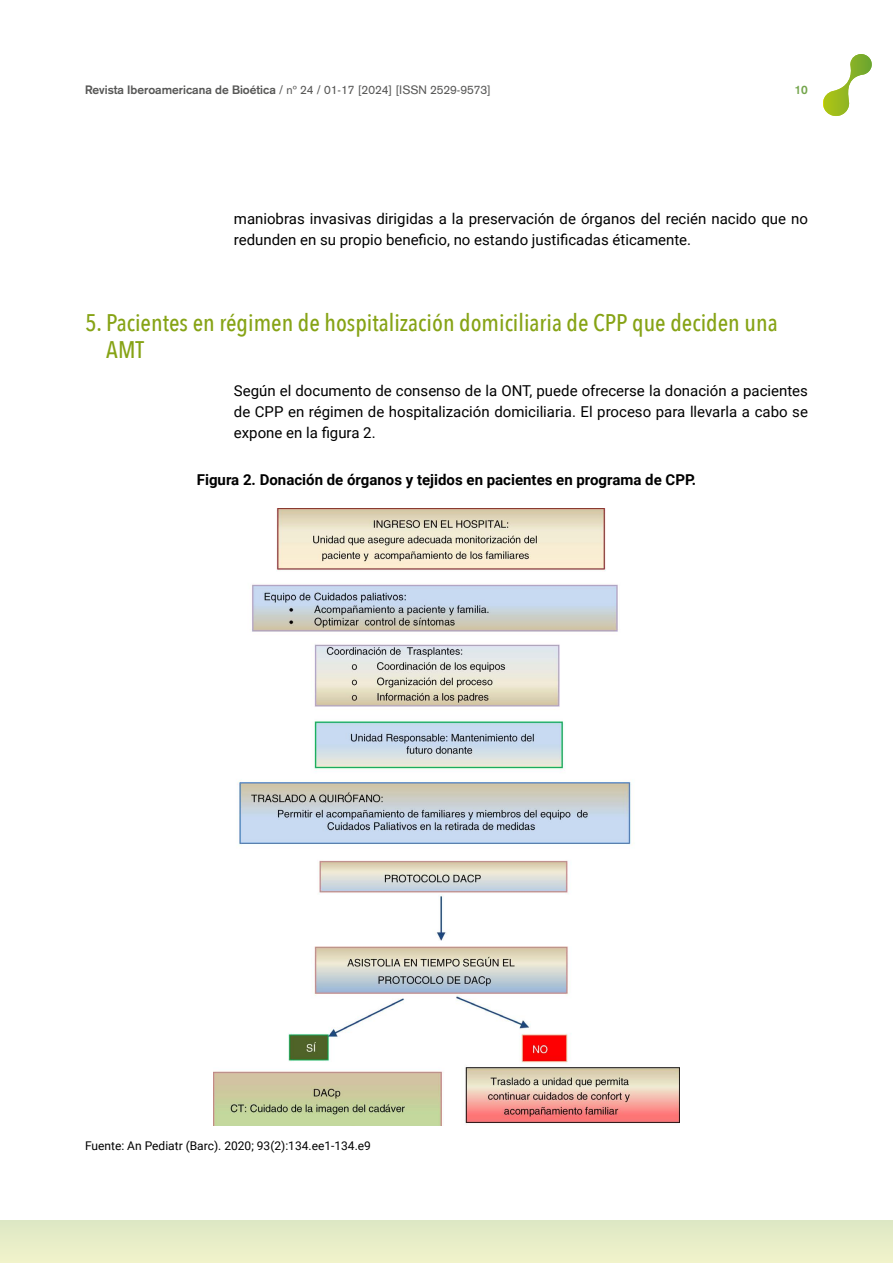
<style>
.page{position:relative;width:893px;height:1263px;background:#fff}
.page>*{position:absolute;margin:0;border:0;box-sizing:border-box;transform-origin:0 0}
.t1{font:500 24px/27px "Avenir Next Condensed";color:#86a315}
.t2{font:15px/21px "Roboto";color:#000}
.t3{font:700 15px "Roboto";color:#000}
.t4{font:12px "Akzidenz Grotesk";color:#575756}
.t5{font:12px "Roboto";color:#000}
.t6{font:700 12px "Akzidenz Grotesk";color:#74a54c}
.s1{font-weight:700}
</style>
<div class="page">
<div style="left:0;top:1220px;width:893px;height:43px;background:#e7edc8"></div>
<svg style="left:823px;top:54px;width:49px;height:62px"></svg>
<img style="left:214px;top:509px;width:465px;height:616px">
<p class="t4" style="left:85px;top:83px;width:407px"><span class="s1">Revista Iberoamericana de Bioética</span> / nº 24 / 01-17 [2024] [ISSN 2529-9573]</p>
<p class="t6" style="left:795px;top:83px;width:15px">10</p>
<p class="t2" style="left:234px;top:207px;width:576px">maniobras invasivas dirigidas a la preservación de órganos del recién nacido que no redunden en su propio beneficio, no estando justificadas éticamente.</p>
<h1 class="t1" style="left:106px;top:309px;width:673px;text-indent:-21px">5. Pacientes en régimen de hospitalización domiciliaria de CPP que deciden una<br>AMT</h1>
<p class="t2" style="left:234px;top:380px;width:576px;text-align:justify">Según el documento de consenso de la ONT, puede ofrecerse la donación a pacientes de CPP en régimen de hospitalización domiciliaria. El proceso para llevarla a cabo se expone en la figura 2.</p>
<p class="t3" style="left:197px;top:469px;width:501px">Figura 2. Donación de órganos y tejidos en pacientes en programa de CPP.</p>
<p class="t5" style="left:85px;top:1137px;width:287px">Fuente: An Pediatr (Barc). 2020; 93(2):134.ee1-134.e9</p>
</div>
